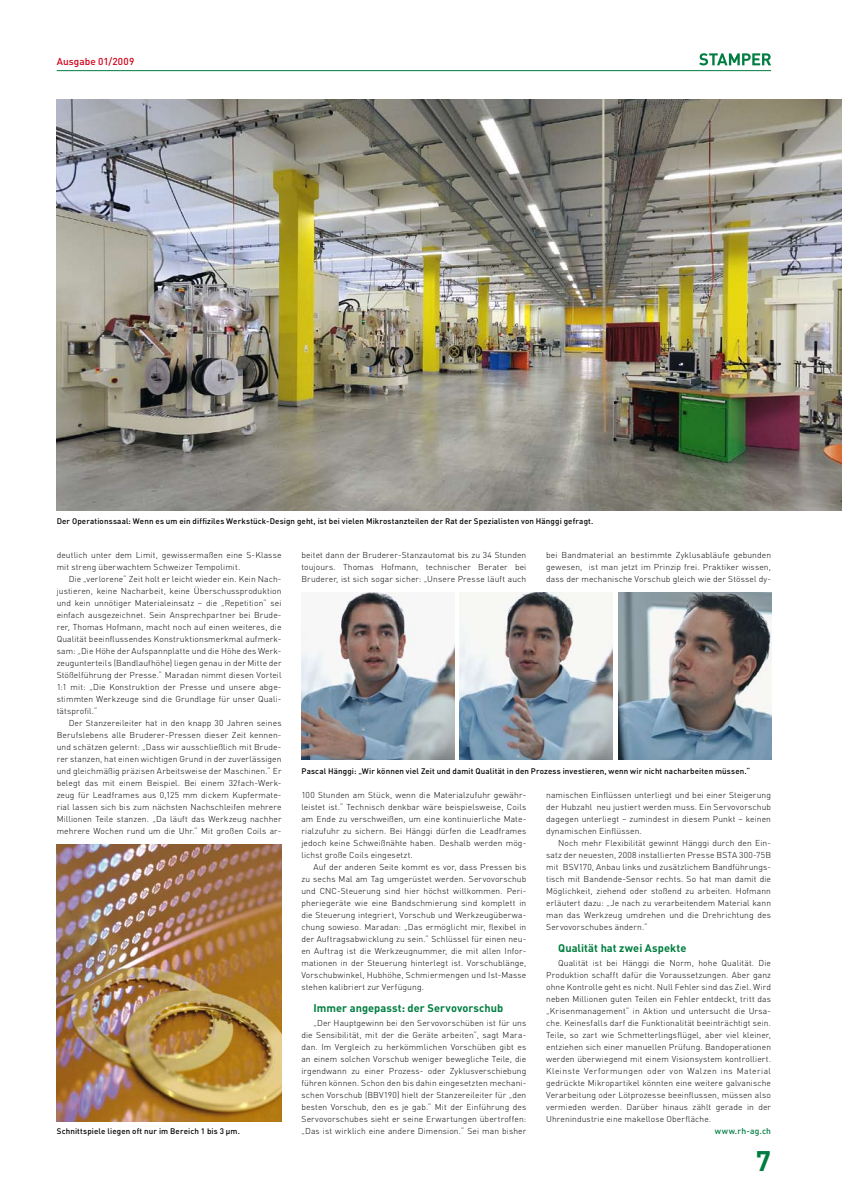
<style>
.page{position:relative;width:842px;height:1191px;background:#fff}
.page>*{position:absolute;margin:0;border:0;box-sizing:border-box;transform-origin:0 0}
.t1{font:700 28px "DIN";color:#007d40}
.t2{font:700 11px "DIN";letter-spacing:.005em;color:#007d40}
.t3{font:500 10px "DIN";letter-spacing:.01em;color:#d10019}
.t4{font:300 8.5px/12px "DIN";letter-spacing:.015em;color:#000;text-align:justify}
.t5{font:500 8.5px "DIN";letter-spacing:.03em;color:#007d40}
.t6{font:500 8px "DIN";letter-spacing:.015em;color:#000}
</style>
<div class="page">
<hr style="left:57px;top:70px;width:714px;height:1px;background:#007d40">
<svg style="left:699px;top:53px;width:72px;height:12px"></svg>
<img style="left:57px;top:844px;width:225px;height:277px">
<img style="left:301px;top:593px;width:153px;height:167px">
<img style="left:460px;top:593px;width:153px;height:167px">
<img style="left:618px;top:593px;width:153px;height:167px">
<img style="left:57px;top:99px;width:785px;height:412px">
<p class="t3" style="left:57px;top:55px;width:79px">Ausgabe 01/2009</p>
<p class="t6" style="left:57px;top:516px;width:538px">Der Operationssaal: Wenn es um ein diffiziles Werkstück-Design geht, ist bei vielen Mikrostanzteilen der Rat der Spezialisten von Hänggi gefragt.</p>
<p class="t4" style="left:57px;top:549px;width:226px">deutlich unter dem Limit, gewissermaßen eine S-Klasse mit streng überwachtem Schweizer Tempolimit.</p>
<p class="t4" style="left:57px;top:573px;width:226px;text-indent:12px">Die „verlorene“ Zeit holt er leicht wieder ein. Kein Nach&shy;justieren, keine Nacharbeit, keine Überschussproduktion und kein unnötiger Materialeinsatz – die „Repetition“ sei einfach ausgezeichnet. Sein Ansprechpartner bei Brude&shy;rer, Thomas Hofmann, macht noch auf einen weiteres, die Qualität beeinflussendes Konstruktionsmerkmal aufmerk&shy;sam: „Die Höhe der Aufspannplatte und die Höhe des Werk&shy;zeugunterteils (Bandlaufhöhe) liegen genau in der Mitte der Stößelführung der Presse.“ Maradan nimmt diesen Vorteil 1:1 mit: „Die Konstruktion der Presse und unsere abge&shy;stimmten Werkzeuge sind die Grundlage für unser Quali&shy;tätsprofil.“</p>
<p class="t4" style="left:57px;top:717px;width:226px;text-indent:12px">Der Stanzereileiter hat in den knapp 30 Jahren seines Berufslebens alle Bruderer-Pressen dieser Zeit kennen&shy;und schätzen gelernt: „Dass wir ausschließlich mit Brude&shy;rer stanzen, hat einen wichtigen Grund in der zuverlässigen und gleichmäßig präzisen Arbeitsweise der Maschinen.“ Er belegt das mit einem Beispiel. Bei einem 32fach-Werk&shy;zeug für Leadframes aus 0,125 mm dickem Kupfermate&shy;rial lassen sich bis zum nächsten Nachschleifen mehrere Millionen Teile stanzen. „Da läuft das Werkzeug nachher mehrere Wochen rund um die Uhr.“ Mit großen Coils ar-</p>
<p class="t6" style="left:57px;top:1126px;width:185px">Schnittspiele liegen oft nur im Bereich 1 bis 3 µm.</p>
<p class="t4" style="left:301px;top:549px;width:226px">beitet dann der Bruderer-Stanzautomat bis zu 34 Stunden toujours. Thomas Hofmann, technischer Berater bei Bruderer, ist sich sogar sicher: „Unsere Presse läuft auch</p>
<p class="t4" style="left:546px;top:549px;width:226px">bei Bandmaterial an bestimmte Zyklusabläufe gebunden gewesen, ist man jetzt im Prinzip frei. Praktiker wissen, dass der mechanische Vorschub gleich wie der Stössel dy-</p>
<p class="t6" style="left:301px;top:766px;width:450px">Pascal Hänggi: „Wir können viel Zeit und damit Qualität in den Prozess investieren, wenn wir nicht nacharbeiten müssen.“</p>
<p class="t4" style="left:301px;top:789px;width:226px">100 Stunden am Stück, wenn die Materialzufuhr gewähr&shy;leistet ist.“ Technisch denkbar wäre beispielsweise, Coils am Ende zu verschweißen, um eine kontinuierliche Mate&shy;rialzufuhr zu sichern. Bei Hänggi dürfen die Leadframes jedoch keine Schweißnähte haben. Deshalb werden mög&shy;lichst große Coils eingesetzt.</p>
<p class="t4" style="left:301px;top:861px;width:226px;text-indent:12px">Auf der anderen Seite kommt es vor, dass Pressen bis zu sechs Mal am Tag umgerüstet werden. Servovorschub und CNC-Steuerung sind hier höchst willkommen. Peri&shy;pheriegeräte wie eine Bandschmierung sind komplett in die Steuerung integriert, Vorschub und Werkzeugüberwa&shy;chung sowieso. Maradan: „Das ermöglicht mir, flexibel in der Auftragsabwicklung zu sein.“ Schlüssel für einen neu&shy;en Auftrag ist die Werkzeugnummer, die mit allen Infor&shy;mationen in der Steuerung hinterlegt ist. Vorschublänge, Vorschubwinkel, Hubhöhe, Schmiermengen und Ist-Masse stehen kalibriert zur Verfügung.</p>
<p class="t2" style="left:313px;top:1001px;width:191px">Immer angepasst: der Servovorschub</p>
<p class="t4" style="left:301px;top:1017px;width:226px;text-indent:12px">„Der Hauptgewinn bei den Servovorschüben ist für uns die Sensibilität, mit der die Geräte arbeiten“, sagt Mara&shy;dan. Im Vergleich zu herkömmlichen Vorschüben gibt es an einem solchen Vorschub weniger bewegliche Teile, die irgendwann zu einer Prozess- oder Zyklusverschiebung führen können. Schon den bis dahin eingesetzten mechani&shy;schen Vorschub (BBV190) hielt der Stanzereileiter für „den besten Vorschub, den es je gab.“ Mit der Einführung des Servovorschubes sieht er seine Erwartungen übertroffen: „Das ist wirklich eine andere Dimension.“ Sei man bisher</p>
<p class="t4" style="left:546px;top:789px;width:226px">namischen Einflüssen unterliegt und bei einer Steigerung der Hubzahl neu justiert werden muss. Ein Servovorschub dagegen unterliegt – zumindest in diesem Punkt – keinen dynamischen Einflüssen.</p>
<p class="t4" style="left:546px;top:837px;width:226px;text-indent:12px">Noch mehr Flexibilität gewinnt Hänggi durch den Ein&shy;satz der neuesten, 2008 installierten Presse BSTA 300-75B mit BSV170, Anbau links und zusätzlichem Bandführungs&shy;tisch mit Bandende-Sensor rechts. So hat man damit die Möglichkeit, ziehend oder stoßend zu arbeiten. Hofmann erläutert dazu: „Je nach zu verarbeitendem Material kann man das Werkzeug umdrehen und die Drehrichtung des Servovorschubes ändern.“</p>
<p class="t2" style="left:558px;top:941px;width:130px">Qualität hat zwei Aspekte</p>
<p class="t4" style="left:546px;top:957px;width:226px;text-indent:12px">Qualität ist bei Hänggi die Norm, hohe Qualität. Die Produktion schafft dafür die Voraussetzungen. Aber ganz ohne Kontrolle geht es nicht. Null Fehler sind das Ziel. Wird neben Millionen guten Teilen ein Fehler entdeckt, tritt das „Krisenmanagement“ in Aktion und untersucht die Ursa&shy;che. Keinesfalls darf die Funktionalität beeinträchtigt sein.<br>Teile, so zart wie Schmetterlingsflügel, aber viel kleiner, entziehen sich einer manuellen Prüfung. Bandoperationen werden überwiegend mit einem Visionsystem kontrolliert.<br>Kleinste Verformungen oder von Walzen ins Material gedrückte Mikropartikel könnten eine weitere galvanische Verarbeitung oder Lötprozesse beeinflussen, müssen also vermieden werden. Darüber hinaus zählt gerade in der Uhrenindustrie eine makellose Oberfläche.</p>
<p class="t5" style="left:715px;top:1125px;width:58px">www.rh-ag.ch</p>
<h1 class="t1" style="left:756px;top:1142px;width:17px">7</h1>
</div>
